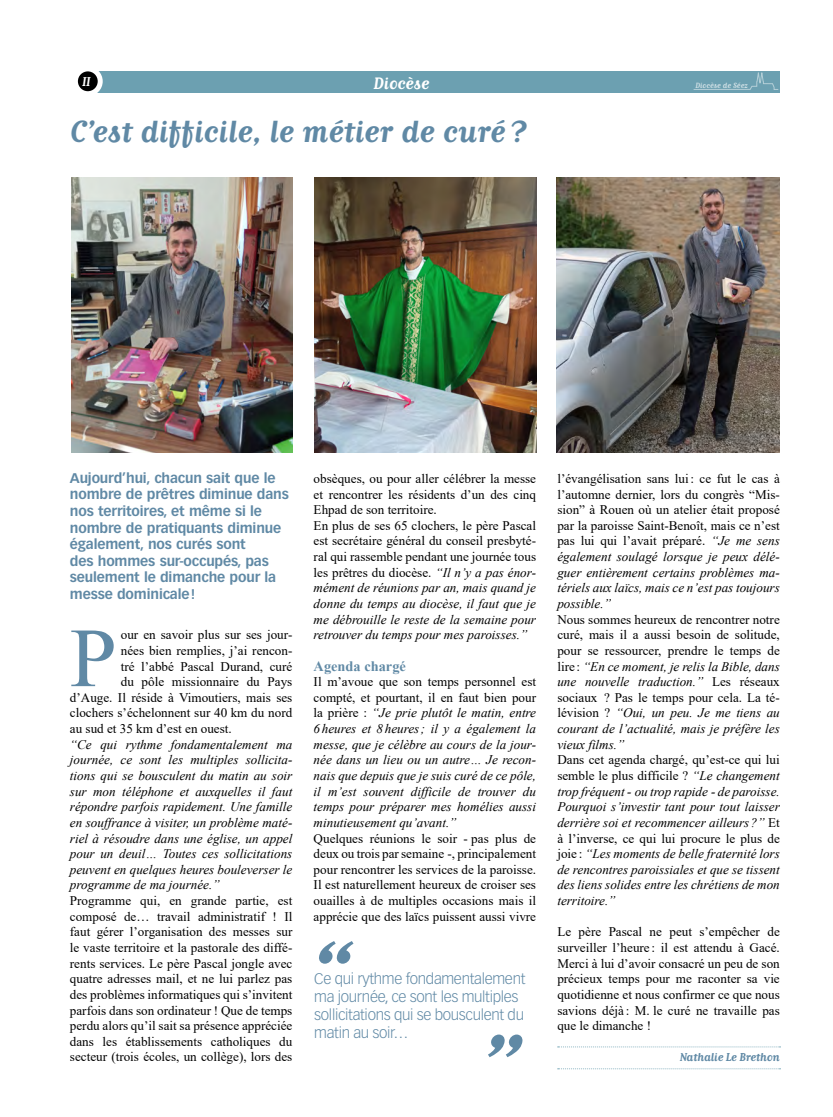
<style>
.page{position:relative;width:833px;height:1117px;background:#fff}
.page>*{position:absolute;margin:0;border:0;box-sizing:border-box;transform-origin:0 0}
.ART_Lettrine{font:83.88px "Times New Roman";color:#6089a5}
.ART_Titre{font:700 30px "Matrix II Script OT";color:#6089a5}
.t1{font:700 16.25px "Matrix II Script OT";color:#fff}
.ART_Exergue_bleu{font:300 15px/18px "Vectora LT Pro";letter-spacing:-.02em;color:#6089a5}
.ART_Inter{font:700 14.38px "Times New Roman";color:#6089a5}
.ART_Chapo{font:700 13.75px/16.6px "Vectora LT Pro";letter-spacing:-.01em;color:#6089a5}
.ART_Texte{font:13.12px/15.6px "Times New Roman";color:#000;text-align:justify}
.ART_Texte-2{font:italic 13.12px/15.6px "Times New Roman";color:#000;text-align:justify}
.ART_Lettrine-2{font:13.12px "Times New Roman";color:#000}
.t2{font:700 12.5px "Matrix II Script OT";color:#fff}
.ART_Signature{font:700 11.25px "Matrix II Script OT";letter-spacing:-.01em;color:#6089a5}
.t3{font:700 7.5px "Matrix II Script OT";color:#fff}
.s1{font-style:normal}
.s2{font-style:italic}
</style>
<div class="page">
<div style="left:88px;top:71px;width:692px;height:21px;background:#6ca0b1"></div>
<svg style="left:75px;top:69px;width:25px;height:25px"></svg>
<div style="left:73px;top:66px;width:30px;height:30px;border:5px solid #fff;border-radius:50%"></div>
<svg style="left:693px;top:72px;width:86px;height:18px"></svg>
<svg style="left:557px;top:1046px;width:223px;height:1px"></svg>
<svg style="left:557px;top:1068px;width:223px;height:1px"></svg>
<svg style="left:319px;top:941px;width:34px;height:22px"></svg>
<svg style="left:488px;top:1034px;width:35px;height:22px"></svg>
<img style="left:314px;top:177px;width:222px;height:275px">
<img style="left:557px;top:177px;width:223px;height:275px">
<img style="left:71px;top:177px;width:221px;height:275px">
<p class="t2" style="left:82px;top:74px;width:10px">II</p>
<p class="t1" style="left:373px;top:73px;width:57px">Diocèse</p>
<p class="t3" style="left:695px;top:81px;width:54px">Diocèse de Séez</p>
<p class="ART_Titre" style="left:70px;top:113px;width:458px">C’est difficile, le métier de curé?</p>
<p class="ART_Chapo" style="left:70px;top:469px;width:220px">Aujourd’hui, chacun sait que le nombre de prêtres diminue dans nos territoires, et même si le nombre de pratiquants diminue également, nos curés sont<br>des hommes sur-occupés, pas seulement le dimanche pour la messe dominicale!</p>
<p class="ART_Lettrine" style="left:70px;top:598px;width:48px">P</p>
<p class="ART_Lettrine-2" style="left:121px;top:625px;width:173px">our en savoir plus sur ses jour-</p>
<p class="ART_Lettrine-2" style="left:121px;top:641px;width:173px">nées bien remplies, j’ai rencon-</p>
<p class="ART_Lettrine-2" style="left:121px;top:656px;width:173px">tré l’abbé Pascal Durand, curé</p>
<p class="ART_Lettrine-2" style="left:121px;top:672px;width:173px">du pôle missionnaire du Pays</p>
<p class="ART_Lettrine-2" style="left:70px;top:688px;width:224px">d’Auge. Il réside à Vimoutiers, mais ses</p>
<p class="ART_Lettrine-2" style="left:70px;top:703px;width:224px">clochers s’échelonnent sur 40 km du nord</p>
<p class="ART_Lettrine-2" style="left:70px;top:719px;width:163px">au sud et 35 km d’est en ouest.</p>
<p class="ART_Texte-2" style="left:70px;top:736px;width:224px">“Ce qui rythme fondamentalement ma journée, ce sont les multiples sollicita&shy;tions qui se bousculent du matin au soir sur mon téléphone et auxquelles il faut répondre parfois rapidement. Une famille en souffrance à visiter, un problème maté&shy;riel à résoudre dans une église, un appel pour un deuil… Toutes ces sollicitations peuvent en quelques heures bouleverser le programme de ma journée.”</p>
<p class="ART_Texte" style="left:70px;top:892px;width:224px">Programme qui, en grande partie, est composé de… travail administratif ! Il faut gérer l’organisation des messes sur le vaste territoire et la pastorale des diffé&shy;rents services. Le père Pascal jongle avec quatre adresses mail, et ne lui parlez pas des problèmes informatiques qui s’invitent parfois dans son ordinateur ! Que de temps perdu alors qu’il sait sa présence appréciée dans les établissements catholiques du secteur (trois écoles, un collège), lors des</p>
<p class="ART_Texte" style="left:314px;top:470px;width:224px">obsèques, ou pour aller célébrer la messe et rencontrer les résidents d’un des cinq Ehpad de son territoire.</p>
<p class="ART_Texte-2" style="left:314px;top:517px;width:224px"><span class="s1">En plus de ses 65 clochers, le père Pascal est secrétaire général du conseil presbyté&shy;ral qui rassemble pendant une journée tous les prêtres du diocèse.</span> “Il n’y a pas énor&shy;mément de réunions par an, mais quand je donne du temps au diocèse, il faut que je me débrouille le reste de la semaine pour retrouver du temps pour mes paroisses.”</p>
<p class="ART_Inter" style="left:314px;top:655px;width:94px">Agenda chargé</p>
<p class="ART_Texte-2" style="left:314px;top:673px;width:224px"><span class="s1">Il m’avoue que son temps personnel est compté, et pourtant, il en faut bien pour la prière :</span> “Je prie plutôt le matin, entre 6 heures et 8heures; il y a également la messe, que je célèbre au cours de la jour&shy;née dans un lieu ou un autre… Je recon&shy;nais que depuis que je suis curé de ce pôle, il m’est souvent difficile de trouver du temps pour préparer mes homélies aussi minutieusement qu’avant.”</p>
<p class="ART_Texte" style="left:314px;top:829px;width:224px">Quelques réunions le soir - pas plus de deux ou trois par semaine -, principalement pour rencontrer les services de la paroisse.<br>Il est naturellement heureux de croiser ses ouailles à de multiples occasions mais il apprécie que des laïcs puissent aussi vivre</p>
<p class="ART_Exergue_bleu" style="left:314px;top:969px;width:213px">Ce qui rythme fondamentalement ma journée, ce sont les multiples sollicitations qui se bousculent du matin au soir…</p>
<p class="ART_Texte" style="left:557px;top:470px;width:224px">l’évangélisation sans lui: ce fut le cas à l’automne dernier, lors du congrès “Mis&shy;sion” à Rouen où un atelier était proposé par la paroisse Saint-Benoît, mais ce n’est pas lui qui l’avait préparé. <span class="s2">“Je me sens également soulagé lorsque je peux délé&shy;guer entièrement certains problèmes ma&shy;tériels aux laïcs, mais ce n’est pas toujours possible.”</span></p>
<p class="ART_Texte" style="left:557px;top:611px;width:224px">Nous sommes heureux de rencontrer notre curé, mais il a aussi besoin de solitude, pour se ressourcer, prendre le temps de lire : <span class="s2">“En ce moment, je relis la Bible, dans une nouvelle traduction.”</span> Les réseaux sociaux ? Pas le temps pour cela. La té&shy;lévision ? <span class="s2">“Oui, un peu. Je me tiens au courant de l’actualité, mais je préfère les vieux films.”</span></p>
<p class="ART_Texte-2" style="left:557px;top:751px;width:224px"><span class="s1">Dans cet agenda chargé, qu’est-ce qui lui semble le plus difficile ?</span> “Le changement trop fréquent - ou trop rapide - de paroisse.<br>Pourquoi s’investir tant pour tout laisser derrière soi et recommencer ailleurs?” <span class="s1">Et à l’inverse, ce qui lui procure le plus de joie :</span> “Les moments de belle fraternité lors de rencontres paroissiales et que se tissent des liens solides entre les chrétiens de mon territoire.”</p>
<p class="ART_Texte" style="left:557px;top:923px;width:224px">Le père Pascal ne peut s’empêcher de surveiller l’heure : il est attendu à Gacé.<br>Merci à lui d’avoir consacré un peu de son précieux temps pour me raconter sa vie quotidienne et nous confirmer ce que nous savions déjà : M. le curé ne travaille pas que le dimanche !</p>
<p class="ART_Signature" style="left:679px;top:1050px;width:102px">Nathalie Le Brethon</p>
</div>
